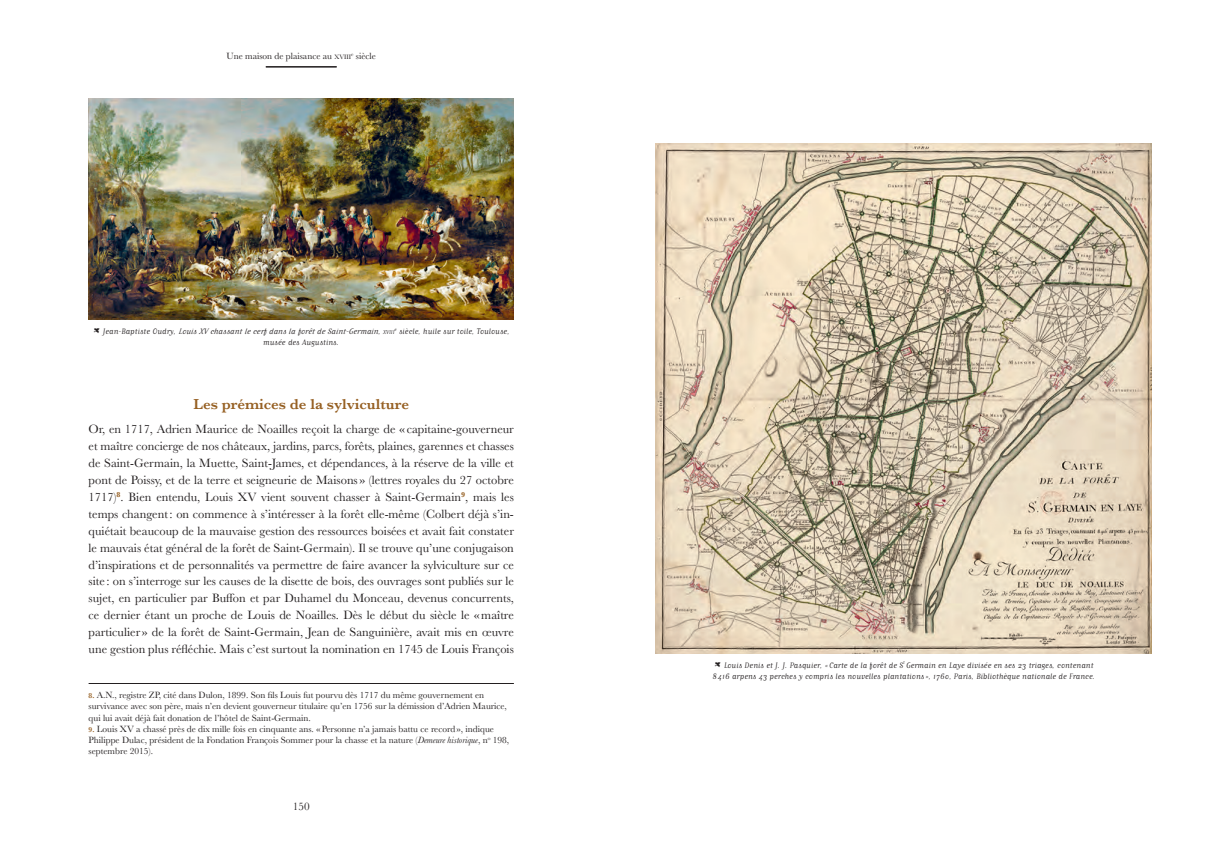
<style>
.page{position:relative;width:1205px;height:851px;background:#fff}
.page>*{position:absolute;margin:0;border:0;box-sizing:border-box;transform-origin:0 0}
.t1{font:600 15px "Baskerville";color:#966023}
.t2{font:12.5px/16.9px "Baskerville";color:#231f20;text-align:justify}
.t3{font:11.25px "Baskerville";color:#231f20}
.t4{font:9.38px/11.2px "Baskerville";color:#231f20}
.t5{font:9.38px/11.2px "Matrix Script";color:#231f20}
.s1{font-size:6.5px}
.s2{font-style:italic}
.s3{font-weight:600;font-size:7.5px;color:#966023}
</style>
<div class="page">
<hr style="left:266px;top:66px;width:71px;height:1px;background:#231f20">
<hr style="left:266px;top:67px;width:71px;height:1px;background:#231f20">
<img style="left:89px;top:99px;width:425px;height:220px">
<img style="left:656px;top:144px;width:496px;height:509px">
<hr style="left:89px;top:683px;width:425px;height:1px;background:#231f20">
<p class="t4" style="left:227px;top:51px;width:151px">Une maison de plaisance au <span class="s1">xviii</span><sup>e</sup> siècle</p>
<p class="t5" style="left:263px;top:325px;width:248px;text-indent:-160px">J e a n - B a p t i s t e O u d ry, <span class="s2">Louis XV chassant le cerf dans la forêt de Saint-Germain</span>, <span class="s1">XVI I I</span> <sup>e</sup> s i è c l e, h u i l e s u r to i l e, To u l o u s e, musée des Augustins.</p>
<p class="t1" style="left:193px;top:395px;width:217px">Les prémices de la sylviculture</p>
<p class="t2" style="left:89px;top:421px;width:427px">Or, en 1717, Adrien Maurice de Noailles reçoit la charge de « capitaine-gouverneur et maître concierge de nos châteaux, jardins, parcs, forêts, plaines, garennes et chasses de Saint-Germain, la Muette, Saint-James, et dépendances, à la réserve de la ville et pont de Poissy, et de la terre et seigneurie de Maisons » (lettres royales du 27 octobre 1717)<sup>8</sup>. Bien entendu, Louis XV vient souvent chasser à Saint-Germain<sup>9</sup>, mais les temps changent : on commence à s’intéresser à la forêt elle-même (Colbert déjà s’in&shy;quiétait beaucoup de la mauvaise gestion des ressources boisées et avait fait constater le mauvais état général de la forêt de Saint-Germain). Il se trouve qu’une conjugaison d’inspirations et de personnalités va permettre de faire avancer la sylviculture sur ce site : on s’interroge sur les causes de la disette de bois, des ouvrages sont publiés sur le sujet, en particulier par Buffon et par Duhamel du Monceau, devenus concurrents, ce dernier étant un proche de Louis de Noailles. Dès le début du siècle le « maître particulier » de la forêt de Saint-Germain, Jean de Sanguinière, avait mis en œuvre une gestion plus réfléchie. Mais c’est surtout la nomination en 1745 de Louis François</p>
<p class="t4" style="left:89px;top:689px;width:420px"><span class="s3">8.</span> A.N., registre ZP, cité dans Dulon, 1899. Son fils Louis fut pourvu dès 1717 du même gouvernement en survivance avec son père, mais n’en devient gouverneur titulaire qu’en 1756 sur la démission d’Adrien Maurice, qui lui avait déjà fait donation de l’hôtel de Saint-Germain.</p>
<p class="t4" style="left:89px;top:723px;width:422px"><span class="s3">9.</span> Louis XV a chassé près de dix mille fois en cinquante ans. « Personne n’a jamais battu ce record », indique<br>Philippe Dulac, président de la Fondation François Sommer pour la chasse et la nature (<span class="s2">Demeure historique</span>, n<sup>o</sup> 198, septembre 2015).</p>
<p class="t3" style="left:293px;top:799px;width:18px">150</p>
<p class="t5" style="left:712px;top:659px;width:384px;text-align:right">Louis Denis et J. J. Pasquier, « Carte de la forêt de S<sup>t</sup> Germain en Laye divisée en ses 23 triages, contenant<br>8 416 arpens 43 perches y compris les nouvelles plantations », 1760, Paris, Bibliothèque nationale de France.</p>
</div>
